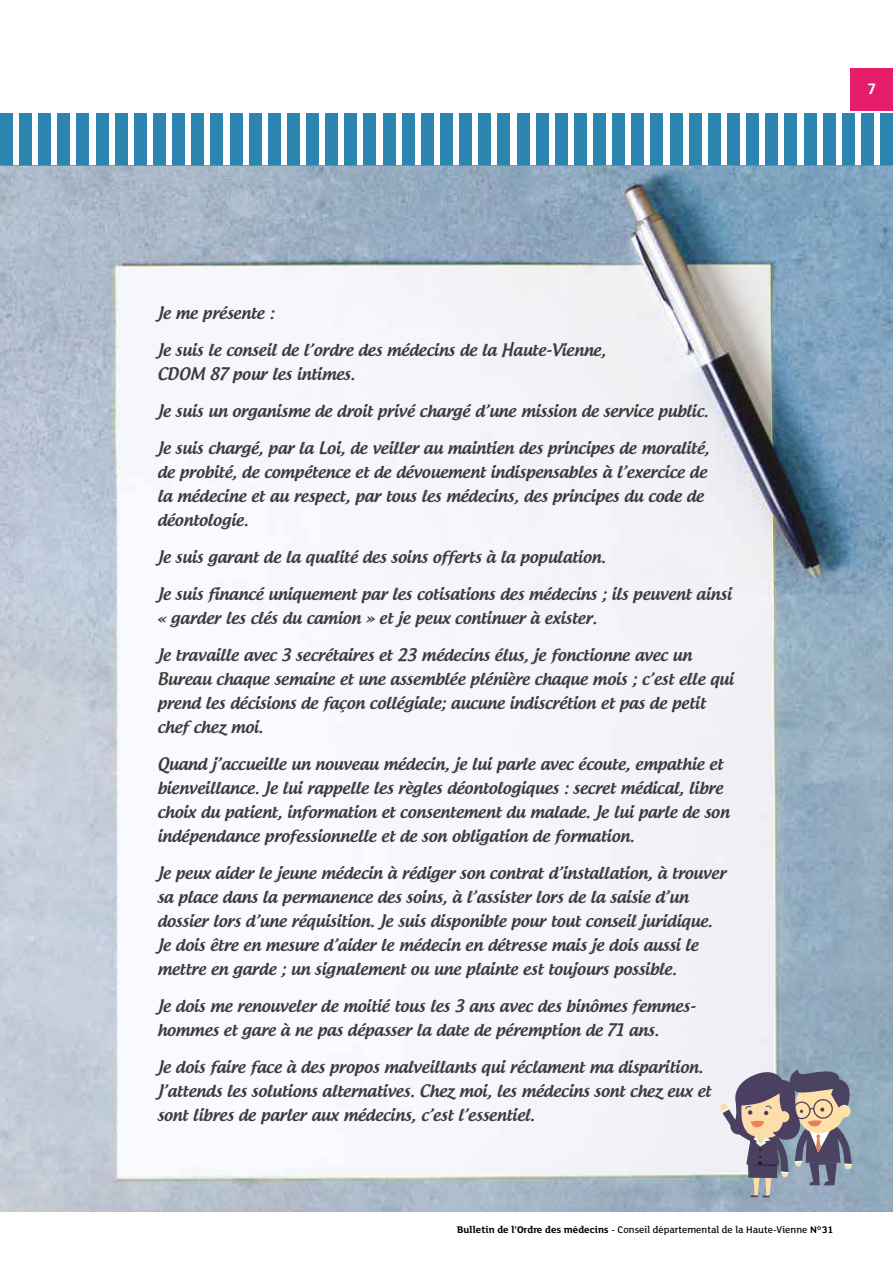
<style>
.page{position:relative;width:893px;height:1263px;background:#fff}
.page>*{position:absolute;margin:0;border:0;box-sizing:border-box;transform-origin:0 0}
.t1{font:500 16.5px/24px "Androgyne";letter-spacing:-.005em;color:#3c3c3b}
.t2{font:700 16.5px "FS Lola";color:#fff}
.t3{font:500 10.5px "FS Lola";color:#000}
.s1{font-weight:700}
</style>
<div class="page">
<div style="left:850px;top:68px;width:43px;height:43px;background:#e61d6b"></div>
<div style="left:497px;top:114px;width:13px;height:52px;background:#2b85ae"></div>
<div style="left:478px;top:114px;width:13px;height:52px;background:#2b85ae"></div>
<div style="left:459px;top:114px;width:13px;height:52px;background:#2b85ae"></div>
<div style="left:440px;top:114px;width:13px;height:52px;background:#2b85ae"></div>
<div style="left:421px;top:114px;width:13px;height:52px;background:#2b85ae"></div>
<div style="left:402px;top:114px;width:13px;height:52px;background:#2b85ae"></div>
<div style="left:383px;top:114px;width:12px;height:52px;background:#2b85ae"></div>
<div style="left:364px;top:114px;width:12px;height:52px;background:#2b85ae"></div>
<div style="left:344px;top:114px;width:13px;height:52px;background:#2b85ae"></div>
<div style="left:325px;top:114px;width:13px;height:52px;background:#2b85ae"></div>
<div style="left:306px;top:114px;width:13px;height:52px;background:#2b85ae"></div>
<div style="left:287px;top:114px;width:13px;height:52px;background:#2b85ae"></div>
<div style="left:268px;top:114px;width:13px;height:52px;background:#2b85ae"></div>
<div style="left:249px;top:114px;width:12px;height:52px;background:#2b85ae"></div>
<div style="left:230px;top:114px;width:12px;height:52px;background:#2b85ae"></div>
<div style="left:210px;top:114px;width:13px;height:52px;background:#2b85ae"></div>
<div style="left:191px;top:114px;width:13px;height:52px;background:#2b85ae"></div>
<div style="left:172px;top:114px;width:13px;height:52px;background:#2b85ae"></div>
<div style="left:153px;top:114px;width:13px;height:52px;background:#2b85ae"></div>
<div style="left:134px;top:114px;width:13px;height:52px;background:#2b85ae"></div>
<div style="left:115px;top:114px;width:13px;height:52px;background:#2b85ae"></div>
<div style="left:96px;top:114px;width:12px;height:52px;background:#2b85ae"></div>
<div style="left:77px;top:114px;width:12px;height:52px;background:#2b85ae"></div>
<div style="left:57px;top:114px;width:13px;height:52px;background:#2b85ae"></div>
<div style="left:38px;top:114px;width:13px;height:52px;background:#2b85ae"></div>
<div style="left:19px;top:114px;width:13px;height:52px;background:#2b85ae"></div>
<div style="left:0;top:114px;width:13px;height:52px;background:#2b85ae"></div>
<div style="left:880px;top:114px;width:13px;height:52px;background:#2b85ae"></div>
<div style="left:861px;top:114px;width:13px;height:52px;background:#2b85ae"></div>
<div style="left:842px;top:114px;width:13px;height:52px;background:#2b85ae"></div>
<div style="left:823px;top:114px;width:13px;height:52px;background:#2b85ae"></div>
<div style="left:804px;top:114px;width:12px;height:52px;background:#2b85ae"></div>
<div style="left:784px;top:114px;width:13px;height:52px;background:#2b85ae"></div>
<div style="left:765px;top:114px;width:13px;height:52px;background:#2b85ae"></div>
<div style="left:746px;top:114px;width:13px;height:52px;background:#2b85ae"></div>
<div style="left:727px;top:114px;width:13px;height:52px;background:#2b85ae"></div>
<div style="left:708px;top:114px;width:13px;height:52px;background:#2b85ae"></div>
<div style="left:689px;top:114px;width:13px;height:52px;background:#2b85ae"></div>
<div style="left:670px;top:114px;width:12px;height:52px;background:#2b85ae"></div>
<div style="left:651px;top:114px;width:12px;height:52px;background:#2b85ae"></div>
<div style="left:631px;top:114px;width:13px;height:52px;background:#2b85ae"></div>
<div style="left:612px;top:114px;width:13px;height:52px;background:#2b85ae"></div>
<div style="left:593px;top:114px;width:13px;height:52px;background:#2b85ae"></div>
<div style="left:574px;top:114px;width:13px;height:52px;background:#2b85ae"></div>
<div style="left:555px;top:114px;width:13px;height:52px;background:#2b85ae"></div>
<div style="left:536px;top:114px;width:13px;height:52px;background:#2b85ae"></div>
<div style="left:517px;top:114px;width:12px;height:52px;background:#2b85ae"></div>
<img style="left:0;top:159px;width:1px;height:636px">
<hr style="left:0;top:165px;width:893px;height:2px;background:#7489b1">
<img style="left:1px;top:167px;width:892px;height:1044px">
<svg style="left:718px;top:1065px;width:135px;height:132px;background:#9a969e"></svg>
<p class="t2" style="left:867px;top:77px;width:11px">7</p>
<p class="t1" style="left:157px;top:300px;width:118px">Je me présente :</p>
<p class="t1" style="left:157px;top:337px;width:450px">Je suis le conseil de l’ordre des médecins de la Haute-Vienne,<br>CDOM 87 pour les intimes.</p>
<p class="t1" style="left:157px;top:398px;width:553px">Je suis un organisme de droit privé chargé d’une mission de service public.</p>
<p class="t1" style="left:157px;top:435px;width:554px">Je suis chargé, par la Loi, de veiller au maintien des principes de moralité, de probité, de compétence et de dévouement indispensables à l’exercice de la médecine et au respect, par tous les médecins, des principes du code de déontologie.</p>
<p class="t1" style="left:157px;top:544px;width:450px">Je suis garant de la qualité des soins offerts à la population.</p>
<p class="t1" style="left:157px;top:581px;width:576px">Je suis financé uniquement par les cotisations des médecins ; ils peuvent ainsi « garder les clés du camion » et je peux continuer à exister.</p>
<p class="t1" style="left:157px;top:642px;width:578px">Je travaille avec 3 secrétaires et 23 médecins élus, je fonctionne avec un Bureau chaque semaine et une assemblée plénière chaque mois ; c’est elle qui prend les décisions de façon collégiale; aucune indiscrétion et pas de petit chef chez moi.</p>
<p class="t1" style="left:157px;top:751px;width:574px">Quand j’accueille un nouveau médecin, je lui parle avec écoute, empathie et bienveillance. Je lui rappelle les règles déontologiques : secret médical, libre choix du patient, information et consentement du malade. Je lui parle de son indépendance professionnelle et de son obligation de formation.</p>
<p class="t1" style="left:157px;top:860px;width:570px">Je peux aider le jeune médecin à rédiger son contrat d’installation, à trouver sa place dans la permanence des soins, à l’assister lors de la saisie d’un dossier lors d’une réquisition. Je suis disponible pour tout conseil juridique.<br>Je dois être en mesure d’aider le médecin en détresse mais je dois aussi le mettre en garde ; un signalement ou une plainte est toujours possible.</p>
<p class="t1" style="left:157px;top:993px;width:540px">Je dois me renouveler de moitié tous les 3 ans avec des binômes femmes&shy;hommes et gare à ne pas dépasser la date de péremption de 71 ans.</p>
<p class="t1" style="left:157px;top:1054px;width:555px">Je dois faire face à des propos malveillants qui réclament ma disparition.<br>J’attends les solutions alternatives. Chez moi, les médecins sont chez eux et sont libres de parler aux médecins, c’est l’essentiel.</p>
<p class="t3" style="left:457px;top:1222px;width:378px"><span class="s1">Bulletin de l’Ordre des médecins</span> - Conseil départemental de la Haute-Vienne <span class="s1">N°31</span></p>
</div>
